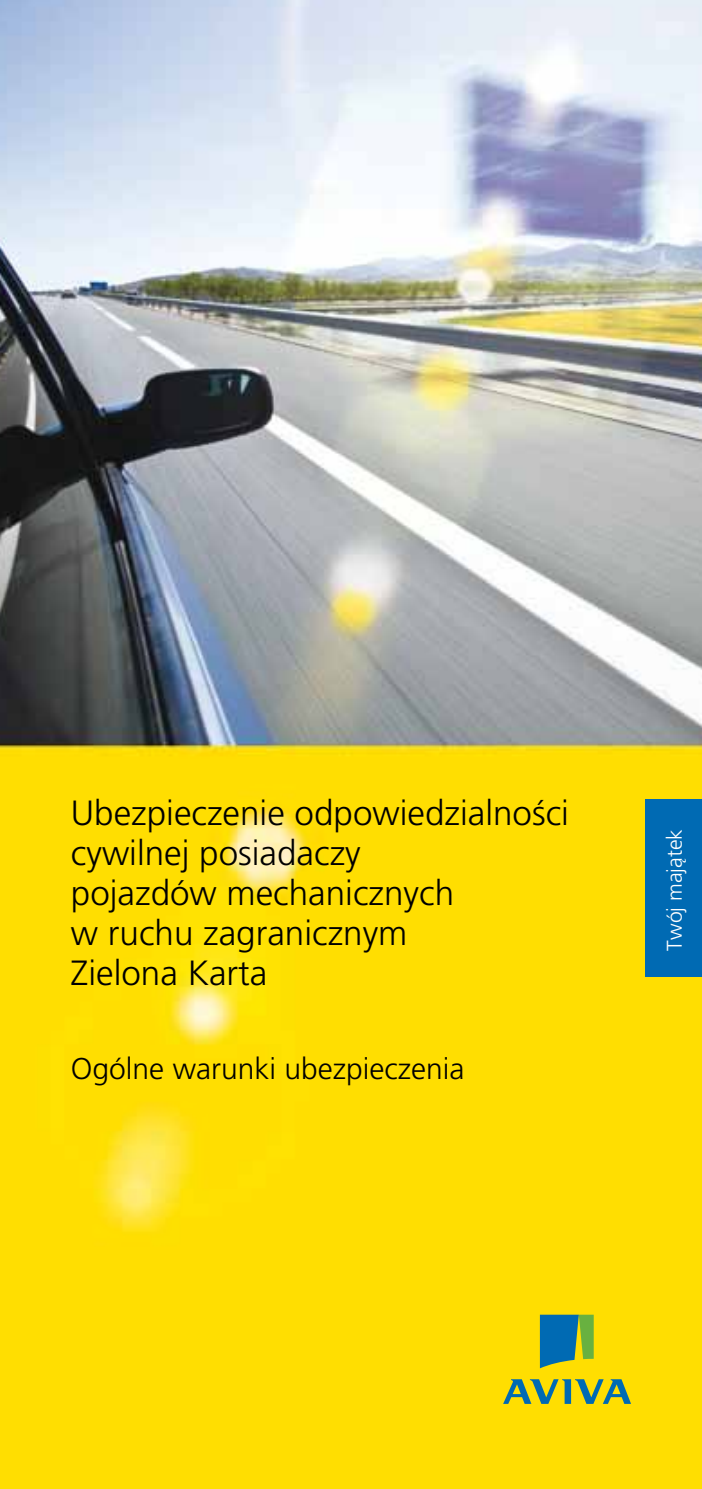
<style>
.page{position:relative;width:702px;height:1489px;background:#fff}
.page>*{position:absolute;margin:0;border:0;box-sizing:border-box;transform-origin:0 0}
.t1{font:300 35px/40px "Frutiger LT Pro";color:#000}
.t2{font:300 30px "Frutiger LT Pro";color:#000}
.t3{font:300 21.25px "Frutiger LT Pro";color:#fff}
</style>
<div class="page">
<img style="left:0;top:0;width:702px;height:1488px">
<div style="left:645px;top:799px;width:57px;height:177px;background:#006ab3"></div>
<svg style="left:540px;top:1314px;width:53px;height:54px;background:#458d7a"></svg>
<svg style="left:503px;top:1378px;width:128px;height:25px;background:#94ad4b"></svg>
<p class="t1" style="left:71px;top:793px;width:499px">Ubezpieczenie odpowiedzialności cywilnej posiadaczy<br>pojazdów mechanicznych<br>w ruchu zagranicznym<br>Zielona Karta</p>
<p class="t2" style="left:71px;top:1051px;width:395px">Ogólne warunki ubezpieczenia</p>
<p class="t3" style="left:662px;top:950px;width:123px;rotate:-90deg">Twój majątek</p>
</div>
